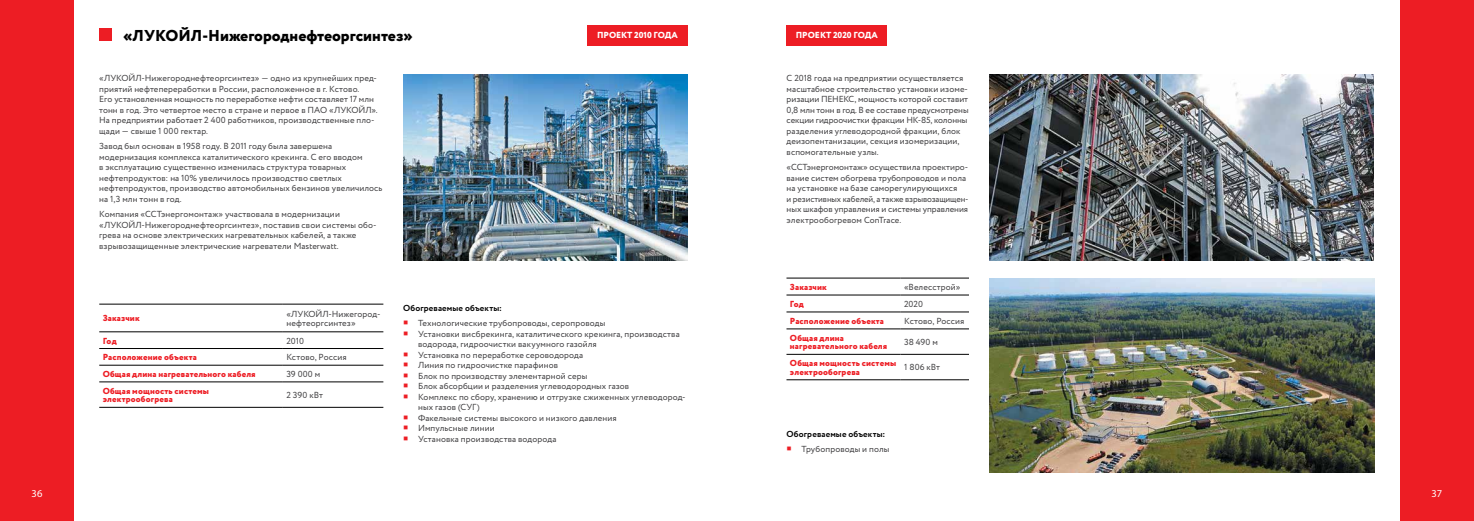
<style>
.page{position:relative;width:1474px;height:521px;background:#fff}
.page>*{position:absolute;margin:0;border:0;box-sizing:border-box;transform-origin:0 0}
.t1{font:800 15.75px "Circe";color:#000}
.t2{font:10.5px "Myriad Pro";color:#fff}
.t3{font:8.75px/10.5px "Circe";letter-spacing:.01em;color:#414042}
.t4{font:800 8.75px/8.8px "Circe";letter-spacing:.015em;color:#ed1d24}
.t5{font:700 8.75px "Circe";letter-spacing:.015em;color:#000}
.t6{font:800 8.75px "Circe";color:#fff}
.s1{color:#ed1d24}
</style>
<div class="page">
<div style="left:1399px;top:0;width:74px;height:521px;background:#ed1d24"></div>
<div style="left:0;top:0;width:73px;height:521px;background:#ed1d24"></div>
<div style="left:99px;top:29px;width:13px;height:12px;background:#ed1d24"></div>
<img style="left:403px;top:74px;width:285px;height:186px">
<img style="left:989px;top:278px;width:385px;height:194px">
<hr style="left:786px;top:278px;width:114px;height:1px;background:#000">
<hr style="left:900px;top:278px;width:69px;height:1px;background:#000">
<hr style="left:786px;top:295px;width:114px;height:1px;background:#000">
<hr style="left:900px;top:295px;width:69px;height:1px;background:#000">
<hr style="left:786px;top:312px;width:114px;height:1px;background:#000">
<hr style="left:900px;top:312px;width:69px;height:1px;background:#000">
<hr style="left:786px;top:329px;width:114px;height:1px;background:#000">
<hr style="left:900px;top:329px;width:69px;height:1px;background:#000">
<hr style="left:786px;top:354px;width:114px;height:1px;background:#000">
<hr style="left:900px;top:354px;width:69px;height:1px;background:#000">
<hr style="left:786px;top:379px;width:114px;height:1px;background:#000">
<hr style="left:900px;top:379px;width:69px;height:1px;background:#000">
<img style="left:989px;top:74px;width:384px;height:186px">
<hr style="left:99px;top:304px;width:184px;height:1px;background:#000">
<hr style="left:283px;top:304px;width:100px;height:1px;background:#000">
<hr style="left:99px;top:332px;width:184px;height:1px;background:#000">
<hr style="left:283px;top:332px;width:100px;height:1px;background:#000">
<hr style="left:99px;top:348px;width:184px;height:1px;background:#000">
<hr style="left:283px;top:348px;width:100px;height:1px;background:#000">
<hr style="left:99px;top:365px;width:184px;height:1px;background:#000">
<hr style="left:283px;top:365px;width:100px;height:1px;background:#000">
<hr style="left:99px;top:382px;width:184px;height:1px;background:#000">
<hr style="left:283px;top:382px;width:100px;height:1px;background:#000">
<hr style="left:99px;top:407px;width:184px;height:1px;background:#000">
<hr style="left:283px;top:407px;width:100px;height:1px;background:#000">
<div style="left:587px;top:25px;width:101px;height:21px;background:#ed1d24"></div>
<div style="left:786px;top:25px;width:100px;height:21px;background:#ed1d24"></div>
<h1 class="t1" style="left:123px;top:25px;width:291px">«ЛУКОЙЛ-Нижегороднефтеоргсинтез»</h1>
<p class="t3" style="left:99px;top:73px;width:280px">«ЛУКОЙЛ-Нижегороднефтеоргсинтез» — одно из крупнейших пред&shy;приятий нефтепереработки в России, расположенное в г. Кстово.<br>Его установленная мощность по переработке нефти составляет 17 млн тонн в год. Это четвертое место в стране и первое в ПАО «ЛУКОЙЛ».<br>На предприятии работает 2 400 работников, производственные пло&shy;щади — свыше 1 000 гектар.</p>
<p class="t3" style="left:99px;top:141px;width:285px">Завод был основан в 1958 году. В 2011 году была завершена модернизация комплекса каталитического крекинга. С его вводом<br>в эксплуатацию существенно изменилась структура товарных нефтепродуктов: на 10% увеличилось производство светлых нефтепродуктов, производство автомобильных бензинов увеличилось на 1,3 млн тонн в год.</p>
<p class="t3" style="left:99px;top:209px;width:279px">Компания «ССТэнергомонтаж» участвовала в модернизации «ЛУКОЙЛ-Нижегороднефтеоргсинтез», поставив свои системы обо&shy;грева на основе электрических нагревательных кабелей, а также взрывозащищенные электрические нагреватели Masterwatt.</p>
<p class="t6" style="left:597px;top:29px;width:82px">ПРОЕКТ 2010 ГОДА</p>
<p class="t6" style="left:795px;top:29px;width:84px">ПРОЕКТ 2020 ГОДА</p>
<p class="t3" style="left:786px;top:73px;width:183px">С 2018 года на предприятии осуществляется масштабное строительство установки изоме&shy;ризации ПЕНЕКС, мощность которой составит 0,8 млн тонн в год. В ее составе предусмотрены секции гидроочистки фракции НК-85, колонны разделения углеводородной фракции, блок деизопентанизации, секция изомеризации, вспомогательные узлы.</p>
<p class="t3" style="left:786px;top:162px;width:183px">«ССТэнергомонтаж» осуществила проектиро&shy;вание систем обогрева трубопроводов и пола на установке на базе саморегулирующихся<br>и резистивных кабелей, а также взрывозащищен&shy;ных шкафов управления и системы управления электрообогревом ConTrace.</p>
<p class="t4" style="left:103px;top:314px;width:38px">Заказчик</p>
<p class="t3" style="left:286px;top:310px;width:94px;line-height:8.8px">«ЛУКОЙЛ-Нижегород&shy;нефтеоргсинтез»</p>
<p class="t4" style="left:103px;top:337px;width:15px">Год</p>
<p class="t3" style="left:286px;top:336px;width:19px">2010</p>
<p class="t4" style="left:103px;top:353px;width:95px">Расположение объекта</p>
<p class="t3" style="left:286px;top:352px;width:62px">Кстово, Россия</p>
<p class="t4" style="left:103px;top:370px;width:154px">Общая длина нагревательного кабеля</p>
<p class="t3" style="left:286px;top:369px;width:35px">39 000 м</p>
<p class="t4" style="left:103px;top:387px;width:108px">Общая мощность системы электрообогрева</p>
<p class="t3" style="left:286px;top:390px;width:38px">2 390 кВт</p>
<p class="t5" style="left:403px;top:302px;width:100px">Обогреваемые объекты:</p>
<p class="t3" style="left:403px;top:318px;width:203px"><span class="s1">○</span> Технологические трубопроводы, серопроводы</p>
<p class="t3" style="left:418px;top:329px;width:263px;text-indent:-15px"><span class="s1">○</span> Установки висбрекинга, каталитического крекинга, производства водорода, гидроочистки вакуумного газойля</p>
<p class="t3" style="left:403px;top:350px;width:181px"><span class="s1">○</span> Установка по переработке сероводорода</p>
<p class="t3" style="left:403px;top:360px;width:156px"><span class="s1">○</span> Линия по гидроочистке парафинов</p>
<p class="t3" style="left:403px;top:371px;width:186px"><span class="s1">○</span> Блок по производству элементарной серы</p>
<p class="t3" style="left:403px;top:381px;width:227px"><span class="s1">○</span> Блок абсорбции и разделения углеводородных газов</p>
<p class="t3" style="left:418px;top:392px;width:269px;text-indent:-15px"><span class="s1">○</span> Комплекс по сбору, хранению и отгрузке сжиженных углеводород&shy;ных газов (СУГ)</p>
<p class="t3" style="left:403px;top:413px;width:215px"><span class="s1">○</span> Факельные системы высокого и низкого давления</p>
<p class="t3" style="left:403px;top:423px;width:93px"><span class="s1">○</span> Импульсные линии</p>
<p class="t3" style="left:403px;top:434px;width:155px"><span class="s1">○</span> Установка производства водорода</p>
<p class="t4" style="left:790px;top:283px;width:38px">Заказчик</p>
<p class="t3" style="left:904px;top:282px;width:58px">«Велесстрой»</p>
<p class="t4" style="left:790px;top:300px;width:15px">Год</p>
<p class="t3" style="left:904px;top:299px;width:20px">2020</p>
<p class="t4" style="left:790px;top:317px;width:95px">Расположение объекта</p>
<p class="t3" style="left:904px;top:316px;width:62px">Кстово, Россия</p>
<p class="t4" style="left:790px;top:334px;width:99px">Общая длина нагревательного кабеля</p>
<p class="t3" style="left:904px;top:337px;width:35px">38 490 м</p>
<p class="t4" style="left:790px;top:359px;width:108px">Общая мощность системы электрообогрева</p>
<p class="t3" style="left:904px;top:362px;width:37px">1 806 кВт</p>
<p class="t5" style="left:786px;top:428px;width:100px">Обогреваемые объекты:</p>
<p class="t3" style="left:786px;top:444px;width:104px"><span class="s1">○</span> Трубопроводы и полы</p>
<p class="t2" style="left:32px;top:487px;width:12px">36</p>
<p class="t2" style="left:1431px;top:487px;width:12px">37</p>
</div>
